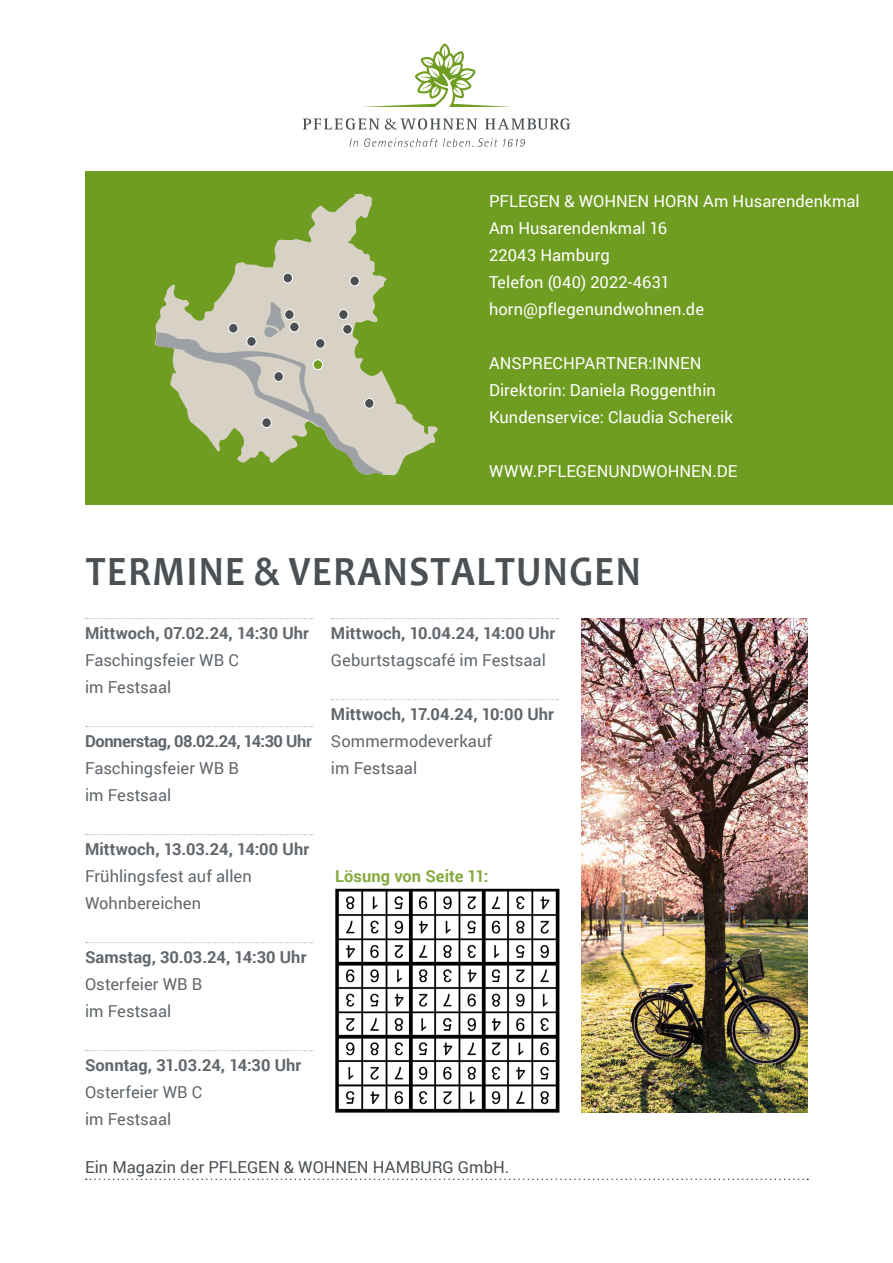
<style>
.page{position:relative;width:893px;height:1263px;background:#fff}
.page>*{position:absolute;margin:0;border:0;box-sizing:border-box;transform-origin:0 0}
.t1{font:700 42px "Candara";letter-spacing:.04em;color:#4a5054;scale:.9 1}
.t2{font:16.5px/27px "Roboto";letter-spacing:.005em;color:#fff}
.t3{font:16.5px/27px "Roboto";color:#61676c}
.t4{font:700 16.5px "Roboto";letter-spacing:.005em;color:#61676c}
.t5{font:16.5px "Roboto";color:#4a5054}
.t6{font:700 16.5px "Roboto";letter-spacing:-.025em;color:#61676c}
.t7{font:700 16.5px "Roboto";letter-spacing:.005em;color:#86aa3f}
</style>
<div class="page">
<div style="left:85px;top:171px;width:808px;height:333px;background:#6f9d21"></div>
<svg style="left:163px;top:194px;width:275px;height:281px"></svg>
<svg style="left:155px;top:300px;width:228px;height:175px"></svg>
<div style="left:290px;top:322px;width:9px;height:10px;background:#4a5054;border-radius:50%"></div>
<div style="left:289px;top:322px;width:10px;height:10px;border:1px solid #fff;border-radius:50%"></div>
<div style="left:283px;top:273px;width:9px;height:10px;background:#4a5054;border-radius:50%"></div>
<div style="left:283px;top:273px;width:10px;height:10px;border:1px solid #fff;border-radius:50%"></div>
<div style="left:350px;top:276px;width:9px;height:10px;background:#4a5054;border-radius:50%"></div>
<div style="left:350px;top:276px;width:10px;height:10px;border:1px solid #fff;border-radius:50%"></div>
<div style="left:285px;top:310px;width:9px;height:9px;background:#4a5054;border-radius:50%"></div>
<div style="left:284px;top:309px;width:10px;height:11px;border:1px solid #fff;border-radius:50%"></div>
<div style="left:339px;top:310px;width:9px;height:9px;background:#4a5054;border-radius:50%"></div>
<div style="left:338px;top:309px;width:10px;height:11px;border:1px solid #fff;border-radius:50%"></div>
<div style="left:343px;top:324px;width:9px;height:10px;background:#4a5054;border-radius:50%"></div>
<div style="left:342px;top:324px;width:10px;height:10px;border:1px solid #fff;border-radius:50%"></div>
<div style="left:316px;top:338px;width:9px;height:10px;background:#4a5054;border-radius:50%"></div>
<div style="left:315px;top:338px;width:10px;height:11px;border:1px solid #fff;border-radius:50%"></div>
<div style="left:365px;top:398px;width:9px;height:10px;background:#4a5054;border-radius:50%"></div>
<div style="left:364px;top:398px;width:10px;height:10px;border:1px solid #fff;border-radius:50%"></div>
<div style="left:274px;top:372px;width:9px;height:9px;background:#4a5054;border-radius:50%"></div>
<div style="left:274px;top:371px;width:10px;height:11px;border:1px solid #fff;border-radius:50%"></div>
<div style="left:247px;top:337px;width:9px;height:9px;background:#4a5054;border-radius:50%"></div>
<div style="left:247px;top:336px;width:9px;height:11px;border:1px solid #fff;border-radius:50%"></div>
<div style="left:229px;top:323px;width:9px;height:10px;background:#4a5054;border-radius:50%"></div>
<div style="left:228px;top:323px;width:10px;height:10px;border:1px solid #fff;border-radius:50%"></div>
<div style="left:262px;top:418px;width:9px;height:10px;background:#4a5054;border-radius:50%"></div>
<div style="left:262px;top:417px;width:10px;height:11px;border:1px solid #fff;border-radius:50%"></div>
<div style="left:313px;top:360px;width:10px;height:10px;background:#6f9d21;border-radius:50%"></div>
<div style="left:313px;top:359px;width:10px;height:11px;border:1px solid #fff;border-radius:50%"></div>
<svg style="left:349px;top:138px;width:9px;height:9px"></svg>
<svg style="left:364px;top:138px;width:161px;height:9px"></svg>
<svg style="left:303px;top:118px;width:267px;height:12px"></svg>
<svg style="left:362px;top:44px;width:149px;height:63px"></svg>
<svg style="left:86px;top:1178px;width:722px;height:2px"></svg>
<img style="left:581px;top:619px;width:227px;height:493px">
<img style="left:335px;top:888px;width:225px;height:225px">
<svg style="left:86px;top:618px;width:226px;height:1px"></svg>
<svg style="left:86px;top:726px;width:226px;height:1px"></svg>
<svg style="left:86px;top:834px;width:226px;height:1px"></svg>
<svg style="left:86px;top:942px;width:226px;height:1px"></svg>
<svg style="left:86px;top:1050px;width:226px;height:1px"></svg>
<svg style="left:331px;top:618px;width:227px;height:1px"></svg>
<svg style="left:331px;top:699px;width:227px;height:1px"></svg>
<p class="t2" style="left:489px;top:187px;width:372px">PFLEGEN &amp; WOHNEN HORN Am Husarendenkmal<br>Am Husarendenkmal 16<br>22043 Hamburg<br>Telefon (040) 2022-4631 horn@pflegenundwohnen.de</p>
<p class="t2" style="left:489px;top:349px;width:245px">ANSPRECHPARTNER:INNEN<br>Direktorin: Daniela Roggenthin<br>Kundenservice: Claudia Schereik</p>
<p class="t2" style="left:489px;top:457px;width:250px">WWW.PFLEGENUNDWOHNEN.DE</p>
<h1 class="t1" style="left:86px;top:545px;width:618px">TERMINE &amp; VERANSTALTUNGEN</h1>
<p class="t4" style="left:85px;top:622px;width:225px">Mittwoch, 07.02.24, 14:30 Uhr</p>
<p class="t3" style="left:85px;top:646px;width:155px">Faschingsfeier WB C im Festsaal</p>
<p class="t6" style="left:85px;top:730px;width:228px">Donnerstag, 08.02.24, 14:30 Uhr</p>
<p class="t3" style="left:85px;top:754px;width:155px">Faschingsfeier WB B im Festsaal</p>
<p class="t4" style="left:85px;top:838px;width:226px">Mittwoch, 13.03.24, 14:00 Uhr</p>
<p class="t3" style="left:85px;top:862px;width:168px">Frühlingsfest auf allen<br>Wohnbereichen</p>
<p class="t4" style="left:85px;top:946px;width:223px">Samstag, 30.03.24, 14:30 Uhr</p>
<p class="t3" style="left:85px;top:970px;width:119px">Osterfeier WB B im Festsaal</p>
<p class="t4" style="left:85px;top:1054px;width:218px">Sonntag, 31.03.24, 14:30 Uhr</p>
<p class="t3" style="left:85px;top:1078px;width:119px">Osterfeier WB C im Festsaal</p>
<p class="t4" style="left:331px;top:622px;width:226px">Mittwoch, 10.04.24, 14:00 Uhr</p>
<p class="t3" style="left:331px;top:646px;width:216px">Geburtstagscafé im Festsaal</p>
<p class="t4" style="left:331px;top:703px;width:225px">Mittwoch, 17.04.24, 10:00 Uhr</p>
<p class="t3" style="left:331px;top:727px;width:163px">Sommermodeverkauf im Festsaal</p>
<p class="t7" style="left:335px;top:865px;width:155px">Lösung von Seite 11:</p>
<p class="t5" style="left:85px;top:1156px;width:426px">Ein Magazin der PFLEGEN &amp; WOHNEN HAMBURG GmbH.</p>
</div>
